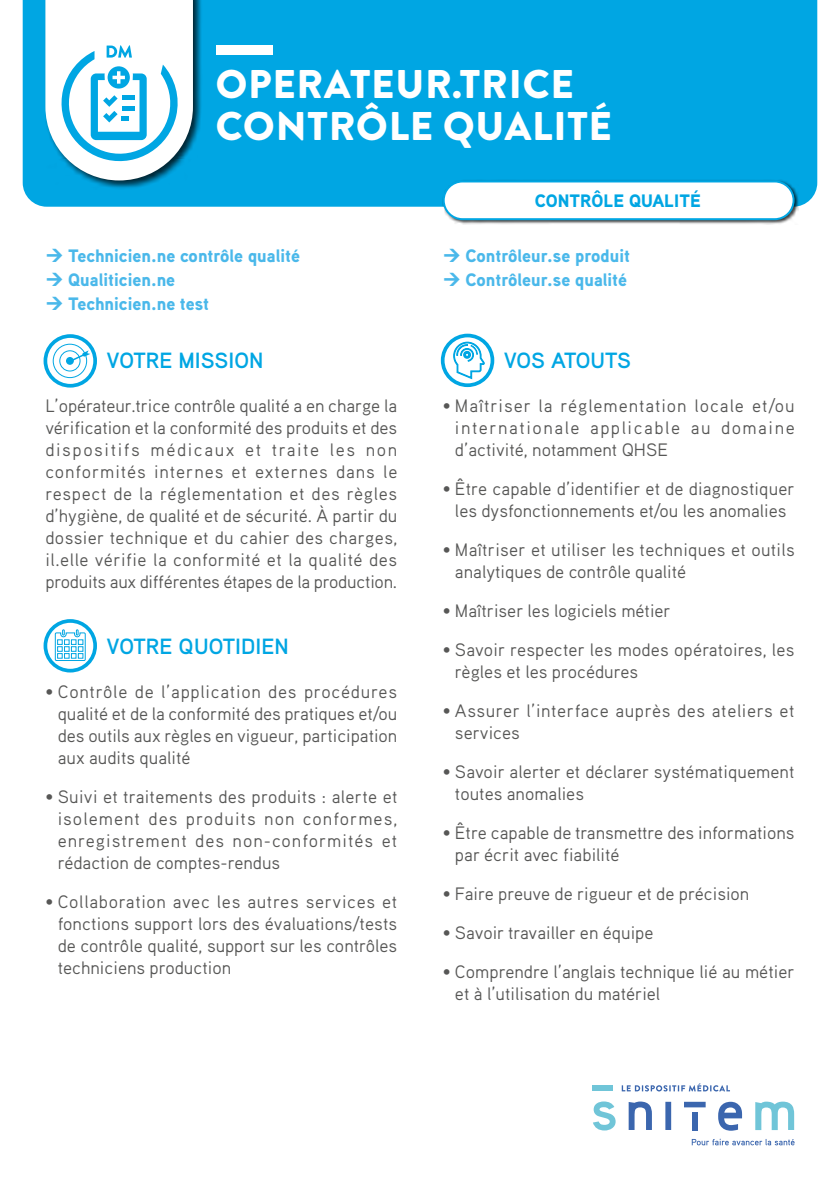
<style>
.page{position:relative;width:840px;height:1191px;background:#fff}
.page>*{position:absolute;margin:0;border:0;box-sizing:border-box;transform-origin:0 0}
.t1{font:900 40px/42px "Brandon Grotesque";letter-spacing:.02em;color:#fff}
.t2{font:700 22px "Aaux Pro";color:#00a6e3}
.t3{font:700 22px "Aaux Pro";letter-spacing:-.02em;color:#00a6e3}
.t4{font:18px/22px "Aaux Pro";color:#575756;text-align:justify}
.t5{font:900 18px/24px "Aaux Pro";color:#4ab8ea}
.t6{font:18px/22px "Aaux Pro";letter-spacing:.03em;color:#575756}
.t7{font:900 18px "Aaux Pro";color:#00a6e3}
</style>
<div class="page">
<div style="left:23px;top:0;width:793px;height:207px;background:#00a6e3"></div>
<div style="left:44px;top:0;width:158px;height:189px;background:#000;opacity:.75"></div>
<div style="left:592px;top:1085px;width:20px;height:5px;background:#70c5d8"></div>
<svg style="left:628px;top:1101px;width:113px;height:29px"></svg>
<svg style="left:621px;top:1083px;width:108px;height:8px"></svg>
<svg style="left:593px;top:1101px;width:22px;height:29px"></svg>
<svg style="left:755px;top:1101px;width:38px;height:29px"></svg>
<div style="left:691px;top:1112px;width:6px;height:18px;background:#3b66ae"></div>
<svg style="left:691px;top:1138px;width:103px;height:7px"></svg>
<div style="left:442px;top:180px;width:356px;height:45px;background:#000;opacity:.75"></div>
<div style="left:443px;top:181px;width:350px;height:38px;background:#fff;border-radius:19px"></div>
<div style="left:442px;top:180px;width:352px;height:40px;border:2px solid #00a6e3;border-radius:19px"></div>
<svg style="left:45px;top:0;width:148px;height:180px"></svg>
<hr style="left:122px;top:96px;width:12px;height:4px;background:#00a6e3">
<div style="left:215px;top:45px;width:57px;height:10px;background:#fff"></div>
<div style="left:44px;top:334px;width:53px;height:53px;border:4px solid #00a6e3;border-radius:50%"></div>
<div style="left:53px;top:344px;width:34px;height:34px;border:1px solid #00a6e3;border-radius:50%"></div>
<div style="left:59px;top:350px;width:21px;height:21px;border:1px solid #00a6e3;border-radius:50%"></div>
<div style="left:66px;top:357px;width:8px;height:8px;background:#00a6e3;border-radius:50%"></div>
<svg style="left:71px;top:350px;width:19px;height:11px"></svg>
<div style="left:44px;top:619px;width:53px;height:53px;border:4px solid #00a6e3;border-radius:50%"></div>
<svg style="left:54px;top:629px;width:32px;height:32px"></svg>
<div style="left:440px;top:334px;width:54px;height:53px;border:4px solid #00a6e3;border-radius:50%"></div>
<svg style="left:452px;top:341px;width:33px;height:39px"></svg>
<h1 class="t1" style="left:215px;top:62px;width:397px">OPERATEUR.TRICE<br>CONTRÔLE QUALITÉ</h1>
<p class="t7" style="left:534px;top:191px;width:167px">CONTRÔLE QUALITÉ</p>
<p class="t5" style="left:68px;top:243px;width:233px">Technicien.ne contrôle qualité<br>Qualiticien.ne<br>Technicien.ne test</p>
<p class="t5" style="left:465px;top:243px;width:166px">Contrôleur.se produit<br>Contrôleur.se qualité</p>
<p class="t2" style="left:106px;top:351px;width:158px">VOTRE MISSION</p>
<p class="t4" style="left:45px;top:394px;width:353px">L’opérateur.trice contrôle qualité a en charge la vérification et la conformité des produits et des dispositifs médicaux et traite les non conformités internes et externes dans le respect de la réglementation et des règles d’hygiène, de qualité et de sécurité. À partir du dossier technique et du cahier des charges, il.elle vérifie la conformité et la qualité des produits aux différentes étapes de la production.</p>
<p class="t2" style="left:106px;top:637px;width:184px">VOTRE QUOTIDIEN</p>
<p class="t4" style="left:58px;top:680px;width:341px;text-indent:-12px">• Contrôle de l’application des procédures qualité et de la conformité des pratiques et/ou des outils aux règles en vigueur, participation aux audits qualité</p>
<p class="t4" style="left:58px;top:785px;width:341px;text-indent:-12px">• Suivi et traitements des produits : alerte et isolement des produits non conformes, enregistrement des non-conformités et rédaction de comptes-rendus</p>
<p class="t4" style="left:58px;top:890px;width:341px;text-indent:-12px">• Collaboration avec les autres services et fonctions support lors des évaluations/tests de contrôle qualité, support sur les contrôles techniciens production</p>
<p class="t3" style="left:503px;top:351px;width:129px">VOS ATOUTS</p>
<p class="t4" style="left:454px;top:394px;width:341px;text-indent:-12px">• Maîtriser la réglementation locale et/ou internationale applicable au domaine d’activité, notamment QHSE</p>
<p class="t4" style="left:442px;top:477px;width:353px;text-align:center">• Être capable d’identifier et de diagnostiquer les dysfonctionnements et/ou les anomalies</p>
<p class="t4" style="left:454px;top:538px;width:341px;text-indent:-12px">• Maîtriser et utiliser les techniques et outils analytiques de contrôle qualité</p>
<p class="t4" style="left:442px;top:599px;width:229px">• Maîtriser les logiciels métier</p>
<p class="t4" style="left:454px;top:638px;width:341px;text-indent:-12px">• Savoir respecter les modes opératoires, les règles et les procédures</p>
<p class="t6" style="left:454px;top:699px;width:341px;text-indent:-12px">• Assurer l’interface auprès des ateliers et services</p>
<p class="t4" style="left:454px;top:760px;width:341px;text-indent:-12px">• Savoir alerter et déclarer systématiquement toutes anomalies</p>
<p class="t4" style="left:454px;top:821px;width:341px;text-indent:-12px">• Être capable de transmettre des informations par écrit avec fiabilité</p>
<p class="t4" style="left:442px;top:882px;width:308px">• Faire preuve de rigueur et de précision</p>
<p class="t4" style="left:442px;top:921px;width:212px">• Savoir travailler en équipe</p>
<p class="t4" style="left:454px;top:960px;width:341px;text-indent:-12px">• Comprendre l’anglais technique lié au métier et à l’utilisation du matériel</p>
</div>
